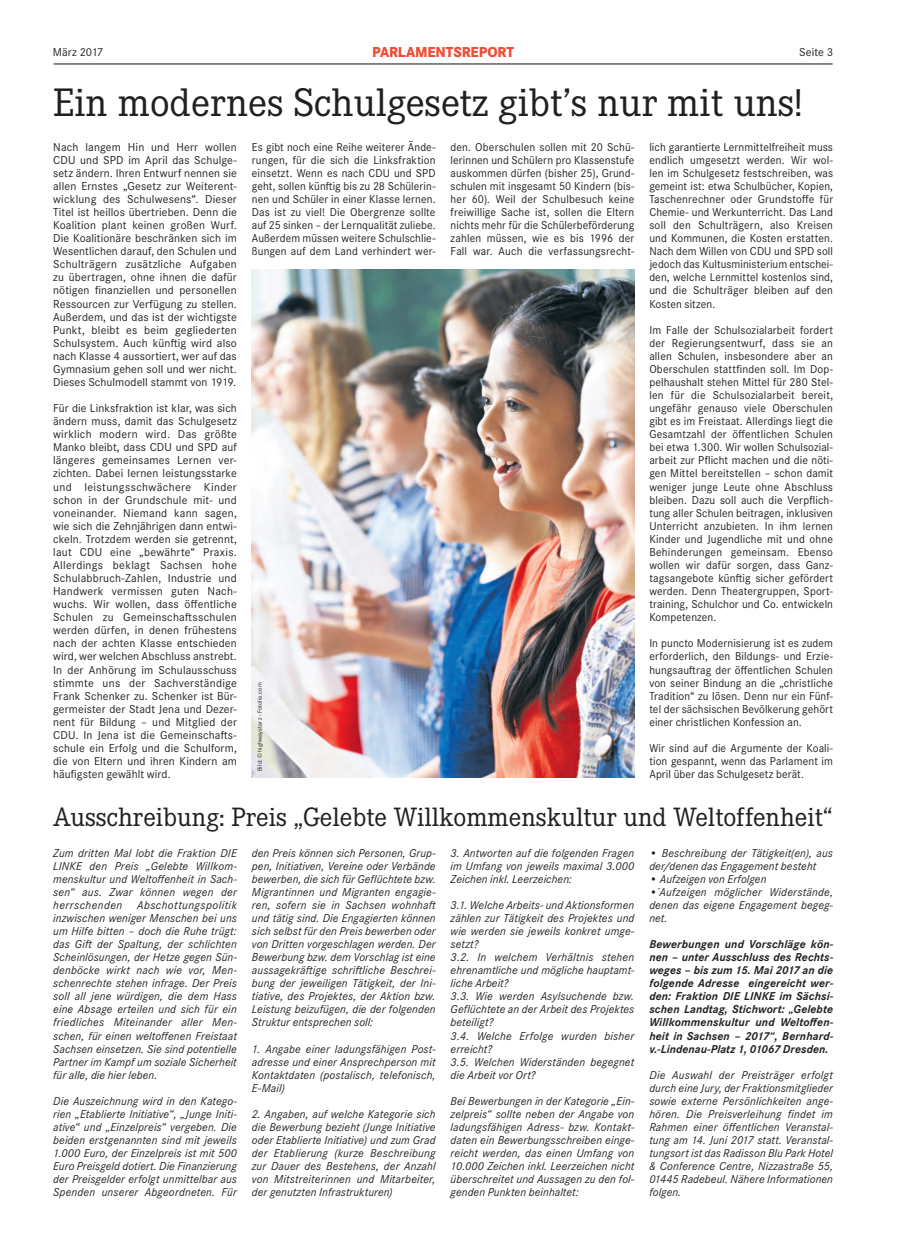
<style>
.page{position:relative;width:904px;height:1241px;background:#fff}
.page>*{position:absolute;margin:0;border:0;box-sizing:border-box;transform-origin:0 0}
.t1{font:41.25px "Corporate E Pro";color:#231f20}
.t2{font:27.5px "Corporate E Pro";color:#231f20}
.t3{font:800 15px "Corporate S Pro";letter-spacing:-.01em;color:#ef4d35;scale:.92 1}
.t4{font:11.88px/13px "Corporate S Pro";letter-spacing:.01em;color:#231f20;text-align:justify}
.t5{font:italic 11.88px/13.1px "Corporate S Pro";letter-spacing:.01em;color:#231f20;text-align:justify}
.t6{font:italic 700 11.88px/13.1px "Corporate S Pro";letter-spacing:.005em;color:#231f20;text-align:justify}
.t7{font:6.25px "Corporate S Pro";letter-spacing:.02em;color:#231f20}
</style>
<div class="page">
<hr style="left:54px;top:63px;width:778px;height:1px;background:#231f20">
<img style="left:252px;top:270px;width:382px;height:507px">
<p class="t4" style="left:53px;top:44px;width:52px">März 2017</p>
<p class="t3" style="left:372px;top:40px;width:156px">PARLAMENTSREPORT</p>
<p class="t4" style="left:799px;top:44px;width:35px">Seite 3</p>
<h1 class="t1" style="left:53px;top:75px;width:751px">Ein modernes Schulgesetz gibt’s nur mit uns!</h1>
<p class="t4" style="left:53px;top:139px;width:185px">Nach langem Hin und Herr wollen CDU und SPD im April das Schulge&shy;setz ändern. Ihren Entwurf nennen sie allen Ernstes „Gesetz zur Weiterent&shy;wicklung des Schulwesens“. Dieser Titel ist heillos übertrieben. Denn die Koalition plant keinen großen Wurf.<br>Die Koalitionäre beschränken sich im Wesentlichen darauf, den Schulen und Schulträgern zusätzliche Aufgaben zu übertragen, ohne ihnen die dafür nötigen finanziellen und personellen Ressourcen zur Verfügung zu stellen.<br>Außerdem, und das ist der wichtigste Punkt, bleibt es beim gegliederten Schulsystem. Auch künftig wird also nach Klasse 4 aussortiert, wer auf das Gymnasium gehen soll und wer nicht.<br>Dieses Schulmodell stammt von 1919.</p>
<p class="t4" style="left:53px;top:401px;width:185px">Für die Linksfraktion ist klar, was sich ändern muss, damit das Schulgesetz wirklich modern wird. Das größte Manko bleibt, dass CDU und SPD auf längeres gemeinsames Lernen ver&shy;zichten. Dabei lernen leistungsstarke und leistungsschwächere Kinder schon in der Grundschule mit- und voneinander. Niemand kann sagen, wie sich die Zehnjährigen dann entwi&shy;ckeln. Trotzdem werden sie getrennt, laut CDU eine „bewährte“ Praxis.<br>Allerdings beklagt Sachsen hohe Schulabbruch-Zahlen, Industrie und Handwerk vermissen guten Nach&shy;wuchs. Wir wollen, dass öffentliche Schulen zu Gemeinschaftsschulen werden dürfen, in denen frühestens nach der achten Klasse entschieden wird, wer welchen Abschluss anstrebt.<br>In der Anhörung im Schulausschuss stimmte uns der Sachverständige Frank Schenker zu. Schenker ist Bür&shy;germeister der Stadt Jena und Dezer&shy;nent für Bildung – und Mitglied der CDU. In Jena ist die Gemeinschafts&shy;schule ein Erfolg und die Schulform, die von Eltern und ihren Kindern am häufigsten gewählt wird.</p>
<p class="t4" style="left:252px;top:139px;width:185px">Es gibt noch eine Reihe weiterer Ände&shy;rungen, für die sich die Linksfraktion einsetzt. Wenn es nach CDU und SPD geht, sollen künftig bis zu 28 Schülerin&shy;nen und Schüler in einer Klasse lernen.<br>Das ist zu viel! Die Obergrenze sollte auf 25 sinken – der Lernqualität zuliebe.<br>Außerdem müssen weitere Schulschlie&shy;ßungen auf dem Land verhindert wer-</p>
<p class="t4" style="left:450px;top:139px;width:185px">den. Oberschulen sollen mit 20 Schü&shy;lerinnen und Schülern pro Klassenstufe auskommen dürfen (bisher 25), Grund&shy;schulen mit insgesamt 50 Kindern (bis&shy;her 60). Weil der Schulbesuch keine freiwillige Sache ist, sollen die Eltern nichts mehr für die Schülerbeförderung zahlen müssen, wie es bis 1996 der Fall war. Auch die verfassungsrecht-</p>
<p class="t4" style="left:649px;top:139px;width:185px">lich garantierte Lernmittelfreiheit muss endlich umgesetzt werden. Wir wol&shy;len im Schulgesetz festschreiben, was gemeint ist: etwa Schulbücher, Kopien, Taschenrechner oder Grundstoffe für Chemie- und Werkunterricht. Das Land soll den Schulträgern, also Kreisen und Kommunen, die Kosten erstatten.<br>Nach dem Willen von CDU und SPD soll jedoch das Kultusministerium entschei&shy;den, welche Lernmittel kostenlos sind, und die Schulträger bleiben auf den Kosten sitzen.</p>
<p class="t4" style="left:649px;top:322px;width:185px">Im Falle der Schulsozialarbeit fordert der Regierungsentwurf, dass sie an allen Schulen, insbesondere aber an Oberschulen stattfinden soll. Im Dop&shy;pelhaushalt stehen Mittel für 280 Stel&shy;len für die Schulsozialarbeit bereit, ungefähr genauso viele Oberschulen gibt es im Freistaat. Allerdings liegt die Gesamtzahl der öffentlichen Schulen bei etwa 1.300. Wir wollen Schulsozial&shy;arbeit zur Pflicht machen und die nöti&shy;gen Mittel bereitstellen – schon damit weniger junge Leute ohne Abschluss bleiben. Dazu soll auch die Verpflich&shy;tung aller Schulen beitragen, inklusiven Unterricht anzubieten. In ihm lernen Kinder und Jugendliche mit und ohne Behinderungen gemeinsam. Ebenso wollen wir dafür sorgen, dass Ganz&shy;tagsangebote künftig sicher gefördert werden. Denn Theatergruppen, Sport&shy;training, Schulchor und Co. entwickeln Kompetenzen.</p>
<p class="t4" style="left:649px;top:636px;width:185px">In puncto Modernisierung ist es zudem erforderlich, den Bildungs- und Erzie&shy;hungsauftrag der öffentlichen Schulen von seiner Bindung an die „christliche Tradition“ zu lösen. Denn nur ein Fünf&shy;tel der sächsischen Bevölkerung gehört einer christlichen Konfession an.</p>
<p class="t4" style="left:649px;top:740px;width:185px">Wir sind auf die Argumente der Koali&shy;tion gespannt, wenn das Parlament im April über das Schulgesetz berät.</p>
<p class="t7" style="left:255px;top:771px;width:90px;rotate:-90deg">Bild: © highwaystarz - Fotolia.com</p>
<h2 class="t2" style="left:53px;top:798px;width:780px">Ausschreibung: Preis „Gelebte Willkommenskultur und Weltoffenheit“</h2>
<p class="t5" style="left:53px;top:845px;width:185px">Zum dritten Mal lobt die Fraktion DIE LINKE den Preis „Gelebte Willkom&shy;menskultur und Weltoffenheit in Sach&shy;sen“ aus. Zwar können wegen der herrschenden Abschottungspolitik inzwischen weniger Menschen bei uns um Hilfe bitten – doch die Ruhe trügt: das Gift der Spaltung, der schlichten Scheinlösungen, der Hetze gegen Sün&shy;denböcke wirkt nach wie vor, Men&shy;schenrechte stehen infrage. Der Preis soll all jene würdigen, die dem Hass eine Absage erteilen und sich für ein friedliches Miteinander aller Men&shy;schen, für einen weltoffenen Freistaat Sachsen einsetzen. Sie sind potentielle Partner im Kampf um soziale Sicherheit für alle, die hier leben.</p>
<p class="t5" style="left:53px;top:1093px;width:185px">Die Auszeichnung wird in den Katego&shy;rien „Etablierte Initiative“, „Junge Initi&shy;ative“ und „Einzelpreis“ vergeben. Die beiden erstgenannten sind mit jeweils 1.000 Euro, der Einzelpreis ist mit 500<br>Euro Preisgeld dotiert. Die Finanzierung der Preisgelder erfolgt unmittelbar aus Spenden unserer Abgeordneten. Für</p>
<p class="t5" style="left:252px;top:845px;width:185px">den Preis können sich Personen, Grup&shy;pen, Initiativen, Vereine oder Verbände bewerben, die sich für Geflüchtete bzw.<br>Migrantinnen und Migranten engagie&shy;ren, sofern sie in Sachsen wohnhaft und tätig sind. Die Engagierten können sich selbst für den Preis bewerben oder von Dritten vorgeschlagen werden. Der Bewerbung bzw. dem Vorschlag ist eine aussagekräftige schriftliche Beschrei&shy;bung der jeweiligen Tätigkeit, der Ini&shy;tiative, des Projektes, der Aktion bzw.<br>Leistung beizufügen, die der folgenden Struktur entsprechen soll:</p>
<p class="t5" style="left:252px;top:1041px;width:185px">1. Angabe einer ladungsfähigen Post&shy;adresse und einer Ansprechperson mit Kontaktdaten (postalisch, telefonisch, E-Mail)</p>
<p class="t5" style="left:252px;top:1106px;width:185px">2. Angaben, auf welche Kategorie sich die Bewerbung bezieht (Junge Initiative oder Etablierte Initiative) und zum Grad der Etablierung (kurze Beschreibung zur Dauer des Bestehens, der Anzahl von Mitstreiterinnen und Mitarbeiter, der genutzten Infrastrukturen)</p>
<p class="t5" style="left:450px;top:845px;width:185px">3. Antworten auf die folgenden Fragen im Umfang von jeweils maximal 3.000<br>Zeichen inkl. Leerzeichen:</p>
<p class="t5" style="left:450px;top:897px;width:185px;text-align:left">3.1. Welche Arbeits- und Aktionsformen zählen zur Tätigkeit des Projektes und wie werden sie jeweils konkret umge&shy;setzt?<br>3.2. In welchem Verhältnis stehen ehrenamtliche und mögliche hauptamt&shy;liche Arbeit?<br>3.3. Wie werden Asylsuchende bzw.<br>Geflüchtete an der Arbeit des Projektes beteiligt?<br>3.4. Welche Erfolge wurden bisher erreicht?<br>3.5. Welchen Widerständen begegnet die Arbeit vor Ort?</p>
<p class="t5" style="left:450px;top:1093px;width:185px">Bei Bewerbungen in der Kategorie „Ein&shy;zelpreis“ sollte neben der Angabe von ladungsfähigen Adress- bzw. Kontakt&shy;daten ein Bewerbungsschreiben einge&shy;reicht werden, das einen Umfang von 10.000 Zeichen inkl. Leerzeichen nicht überschreitet und Aussagen zu den fol&shy;genden Punkten beinhaltet:</p>
<p class="t5" style="left:649px;top:845px;width:185px">• Beschreibung der Tätigkeit(en), aus der/denen das Engagement besteht</p>
<p class="t5" style="left:649px;top:871px;width:119px">• Aufzeigen von Erfolgen</p>
<p class="t5" style="left:649px;top:884px;width:185px">•´Aufzeigen möglicher Widerstände, denen das eigene Engagement begeg&shy;net.</p>
<p class="t6" style="left:649px;top:936px;width:185px">Bewerbungen und Vorschläge kön&shy;nen – unter Ausschluss des Rechts&shy;weges – bis zum 15. Mai 2017 an die folgende Adresse eingereicht wer&shy;den: Fraktion DIE LINKE im Sächsi&shy;schen Landtag, Stichwort: „Gelebte Willkommenskultur und Weltoffen&shy;heit in Sachsen – 2017“, Bernhard&shy;v.-Lindenau-Platz 1, 01067 Dresden.</p>
<p class="t5" style="left:649px;top:1067px;width:185px">Die Auswahl der Preisträger erfolgt durch eine Jury, der Fraktionsmitglieder sowie externe Persönlichkeiten ange&shy;hören. Die Preisverleihung findet im Rahmen einer öffentlichen Veranstal&shy;tung am 14. Juni 2017 statt. Veranstal&shy;tungsort ist das Radisson Blu Park Hotel &amp; Conference Centre, Nizzastraße 55, 01445 Radebeul. Nähere Informationen folgen.</p>
</div>
